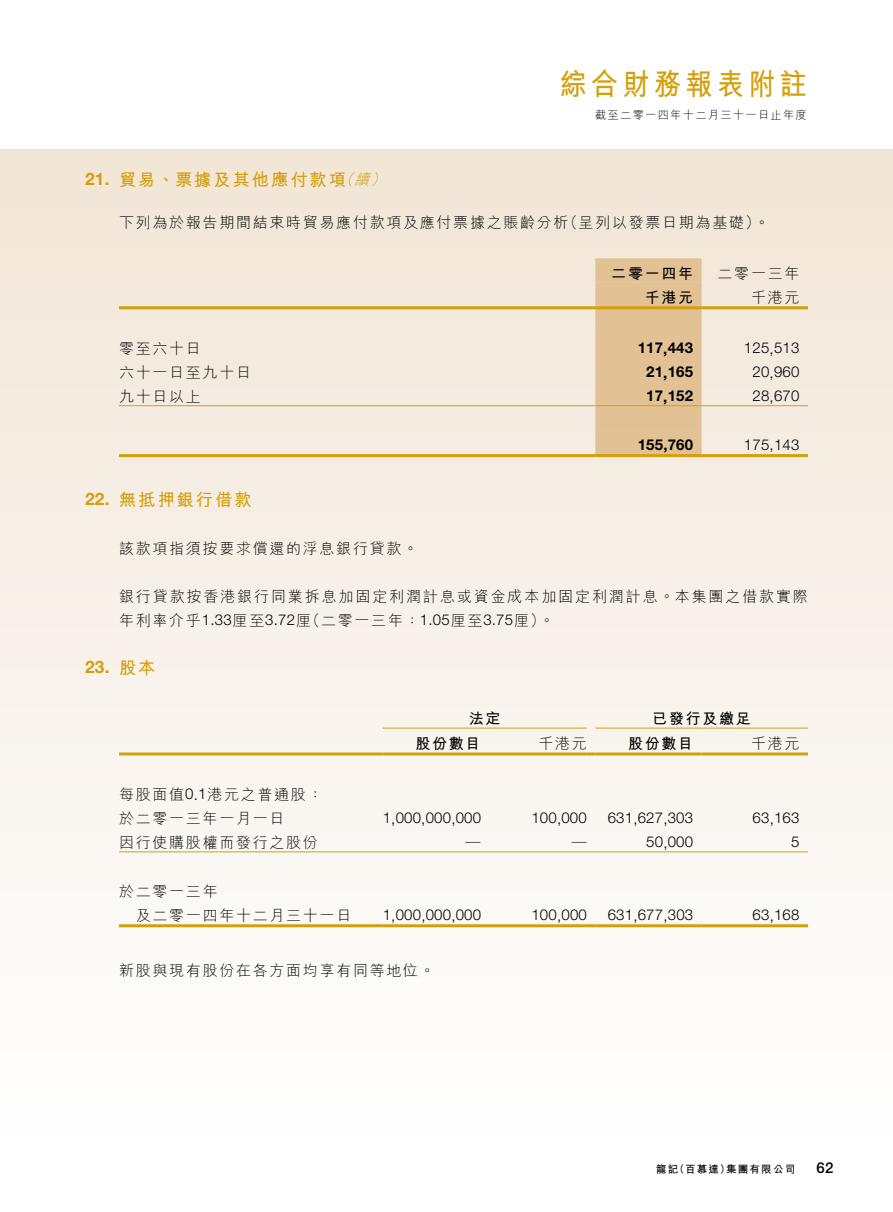
<style>
.page{position:relative;width:893px;height:1212px;background:#fff}
.page>*{position:absolute;margin:0;border:0;box-sizing:border-box;transform-origin:0 0}
.t1{font:700 30px "M Hei HK";letter-spacing:.165em;color:#d49f0b;scale:.9 1}
.t2{font:700 17.25px "M Hei HK";letter-spacing:.115em;color:#d49f0b}
.t3{font:700 17.25px "Helvetica Neue";color:#d49f0b}
.t4{font:300 15px/24px "M Hei HK";letter-spacing:.115em;color:#000}
.t5{font:300 15px "Helvetica Neue";letter-spacing:.015em;color:#000}
.t6{font:700 15px "Helvetica Neue";letter-spacing:.015em;color:#000}
.t7{font:700 15px "M Hei HK";letter-spacing:.115em;color:#000}
.t8{font:italic 300 15px "M Hei HK";color:#d49f0b}
.t9{font:500 15px "Helvetica Neue";color:#000}
.t10{font:300 11.25px "M Hei HK";letter-spacing:.115em;color:#000}
.t11{font:700 10.5px "M Hei HK";letter-spacing:.115em;color:#000}
.s1{font-family:"Helvetica Neue"}
</style>
<div class="page">
<div style="left:0;top:149px;width:893px;height:1063px;background:linear-gradient(to bottom,#f1e5d5,#fff)"></div>
<div style="left:1px;top:1137px;width:892px;height:75px;background:#fff"></div>
<div style="left:595px;top:258px;width:107px;height:196px;background:#e2c295"></div>
<hr style="left:119px;top:306px;width:476px;height:3px;background:#d49f0b">
<hr style="left:595px;top:306px;width:107px;height:3px;background:#d49f0b">
<hr style="left:702px;top:306px;width:106px;height:3px;background:#d49f0b">
<hr style="left:119px;top:454px;width:476px;height:3px;background:#d49f0b">
<hr style="left:595px;top:454px;width:107px;height:3px;background:#d49f0b">
<hr style="left:702px;top:454px;width:106px;height:3px;background:#d49f0b">
<hr style="left:119px;top:405px;width:476px;height:1px;background:#d49f0b">
<hr style="left:595px;top:405px;width:107px;height:1px;background:#d49f0b">
<hr style="left:702px;top:405px;width:106px;height:1px;background:#d49f0b">
<hr style="left:119px;top:752px;width:264px;height:3px;background:#d49f0b">
<hr style="left:383px;top:752px;width:106px;height:3px;background:#d49f0b">
<hr style="left:489px;top:752px;width:98px;height:3px;background:#d49f0b">
<svg style="left:587px;top:752px;width:8px;height:3px"></svg>
<hr style="left:595px;top:752px;width:107px;height:3px;background:#d49f0b">
<hr style="left:702px;top:752px;width:106px;height:3px;background:#d49f0b">
<hr style="left:119px;top:924px;width:264px;height:3px;background:#d49f0b">
<hr style="left:383px;top:924px;width:106px;height:3px;background:#d49f0b">
<hr style="left:489px;top:924px;width:98px;height:3px;background:#d49f0b">
<svg style="left:587px;top:924px;width:8px;height:3px"></svg>
<hr style="left:595px;top:924px;width:107px;height:3px;background:#d49f0b">
<hr style="left:702px;top:924px;width:106px;height:3px;background:#d49f0b">
<hr style="left:595px;top:851px;width:107px;height:1px;background:#d49f0b">
<hr style="left:702px;top:851px;width:106px;height:1px;background:#d49f0b">
<hr style="left:119px;top:851px;width:264px;height:1px;background:#d49f0b">
<hr style="left:383px;top:851px;width:106px;height:1px;background:#d49f0b">
<hr style="left:489px;top:851px;width:98px;height:1px;background:#d49f0b">
<hr style="left:383px;top:728px;width:106px;height:1px;background:#d49f0b">
<hr style="left:489px;top:728px;width:98px;height:1px;background:#d49f0b">
<hr style="left:595px;top:728px;width:107px;height:1px;background:#d49f0b">
<hr style="left:702px;top:728px;width:106px;height:1px;background:#d49f0b">
<h1 class="t1" style="left:560px;top:62px;width:276px">綜合財務報表附註</h1>
<p class="t10" style="left:595px;top:107px;width:213px">截至二零一四年十二月三十一日止年度</p>
<p class="t3" style="left:85px;top:168px;width:26px">21.</p>
<p class="t2" style="left:119px;top:167px;width:228px">貿易、票據及其他應付款項</p>
<p class="t8" style="left:355px;top:169px;width:22px">續</p>
<p class="t8" style="left:339px;top:169px;width:22px">（</p>
<p class="t8" style="left:371px;top:169px;width:22px">(</p>
<p class="t4" style="left:119px;top:210px;width:451px">下列為於報告期間結束時貿易應付款項及應付票據之賬齡分析</p>
<p class="t4" style="left:563px;top:210px;width:199px">（呈列以發票日期為基礎(</p>
<p class="t4" style="left:754px;top:210px;width:16px">。</p>
<p class="t7" style="left:611px;top:262px;width:83px">二零一四年</p>
<p class="t7" style="left:645px;top:286px;width:50px">千港元</p>
<p class="t4" style="left:718px;top:261px;width:83px">二零一三年</p>
<p class="t4" style="left:751px;top:285px;width:50px">千港元</p>
<p class="t4" style="left:119px;top:336px;width:83px">零至六十日</p>
<p class="t6" style="left:638px;top:338px;width:57px">117,443</p>
<p class="t5" style="left:744px;top:339px;width:57px">125,513</p>
<p class="t4" style="left:119px;top:360px;width:133px">六十一日至九十日</p>
<p class="t6" style="left:646px;top:362px;width:48px">21,165</p>
<p class="t5" style="left:752px;top:363px;width:48px">20,960</p>
<p class="t4" style="left:119px;top:384px;width:83px">九十日以上</p>
<p class="t6" style="left:646px;top:386px;width:48px">17,152</p>
<p class="t5" style="left:752px;top:387px;width:48px">28,670</p>
<p class="t6" style="left:638px;top:435px;width:57px">155,760</p>
<p class="t5" style="left:744px;top:435px;width:57px">175,143</p>
<p class="t3" style="left:85px;top:488px;width:26px">22.</p>
<p class="t2" style="left:119px;top:487px;width:134px">無抵押銀行借款</p>
<p class="t3" style="left:85px;top:656px;width:26px">23.</p>
<p class="t4" style="left:119px;top:535px;width:301px">該款項指須按要求償還的浮息銀行貸款。</p>
<p class="t4" style="left:540px;top:583px;width:270px;text-indent:-421px">銀行貸款按香港銀行同業拆息加固定利潤計息或資金成本加固定利潤計息。本集團之借款實際。</p>
<p class="t4" style="left:119px;top:607px;width:194px">年利率介乎<span class="s1">1.33</span>厘至<span class="s1">3.72</span>厘</p>
<p class="t2" style="left:119px;top:655px;width:38px">股本</p>
<p class="t4" style="left:305px;top:607px;width:241px">（二零一三年：<span class="s1">1.05</span>厘至<span class="s1">3.75</span>厘(</p>
<p class="t7" style="left:469px;top:708px;width:33px">法定</p>
<p class="t7" style="left:415px;top:733px;width:67px">股份數目</p>
<p class="t4" style="left:538px;top:731px;width:50px">千港元</p>
<p class="t7" style="left:652px;top:708px;width:100px">已發行及繳足</p>
<p class="t7" style="left:628px;top:733px;width:67px">股份數目</p>
<p class="t4" style="left:751px;top:731px;width:50px">千港元</p>
<p class="t4" style="left:119px;top:782px;width:205px">每股面值<span class="s1">0.1</span>港元之普通股：</p>
<p class="t4" style="left:119px;top:806px;width:167px">於二零一三年一月一日</p>
<p class="t5" style="left:383px;top:809px;width:100px">1,000,000,000</p>
<p class="t5" style="left:531px;top:809px;width:57px">100,000</p>
<p class="t5" style="left:608px;top:809px;width:87px">631,627,303</p>
<p class="t5" style="left:753px;top:809px;width:48px">63,163</p>
<p class="t4" style="left:119px;top:830px;width:200px">因行使購股權而發行之股份</p>
<p class="t4" style="left:119px;top:879px;width:100px">於二零一三年</p>
<p class="t4" style="left:466px;top:830px;width:16px">—</p>
<p class="t4" style="left:572px;top:830px;width:16px">—</p>
<p class="t5" style="left:646px;top:833px;width:48px">50,000</p>
<p class="t5" style="left:791px;top:833px;width:10px">5</p>
<p class="t4" style="left:119px;top:903px;width:234px">　及二零一四年十二月三十一日</p>
<p class="t5" style="left:383px;top:905px;width:100px">1,000,000,000</p>
<p class="t5" style="left:531px;top:905px;width:57px">100,000</p>
<p class="t5" style="left:608px;top:905px;width:87px">631,677,303</p>
<p class="t5" style="left:753px;top:905px;width:48px">63,168</p>
<p class="t4" style="left:119px;top:957px;width:317px">新股與現有股份在各方面均享有同等地位。</p>
<p class="t11" style="left:726px;top:1161px;width:70px">集團有限公司</p>
<p class="t11" style="left:656px;top:1161px;width:24px">龍記</p>
<p class="t11" style="left:674px;top:1161px;width:58px">（百慕達）</p>
<p class="t9" style="left:816px;top:1158px;width:19px">62</p>
</div>
